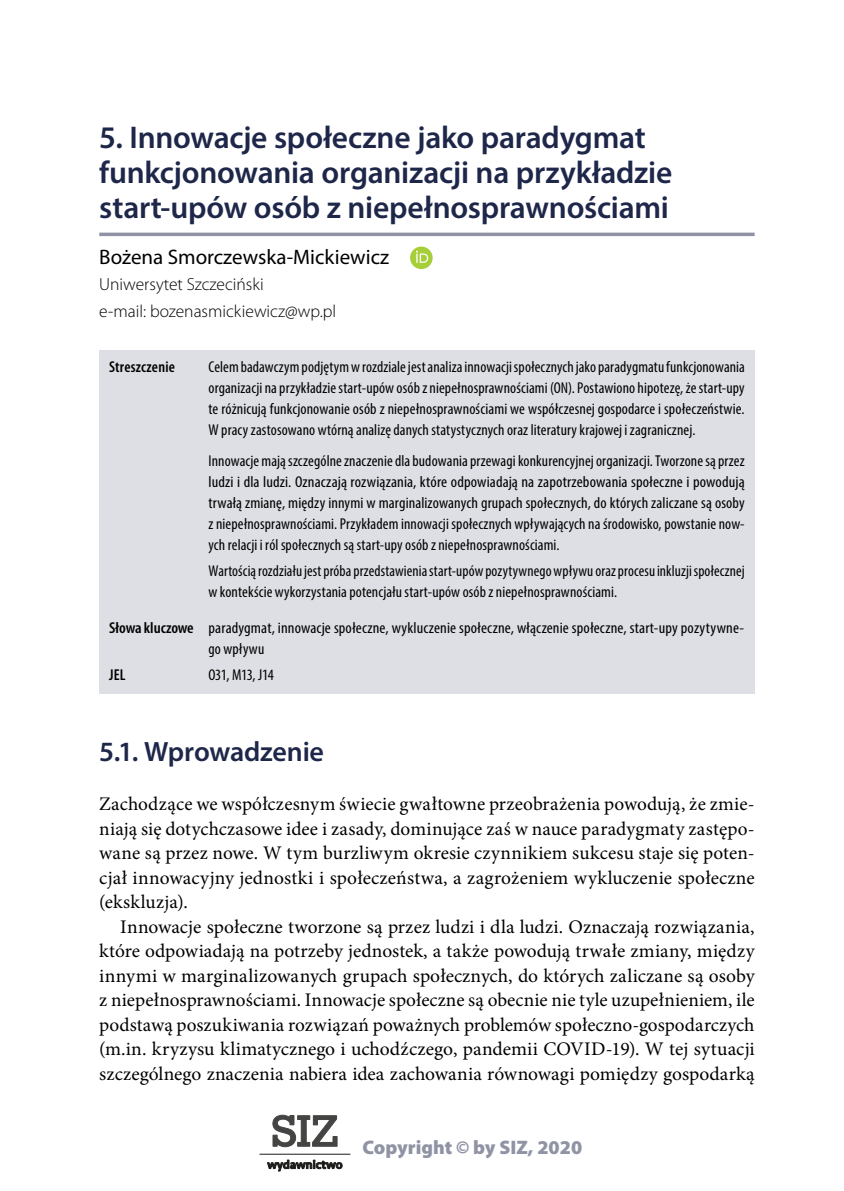
<style>
.page{position:relative;width:844px;height:1191px;background:#fff}
.page>*{position:absolute;margin:0;border:0;box-sizing:border-box;transform-origin:0 0}
.t1{font:600 31.5px/35px "Myriad Pro";letter-spacing:-.01em;color:#1e2749}
.t2{font:600 28px "Myriad Pro";letter-spacing:-.01em;color:#1e2749}
.Autor{font:21px "Myriad Pro";color:#000}
.t3{font:900 19.6px "Myriad Pro";color:#8f93a4}
.txt{font:19.25px/24.5px "Minion Pro";letter-spacing:.005em;color:#000;text-align:justify}
.txt_1{font:19.25px/24.5px "Minion Pro";letter-spacing:.01em;color:#000;text-align:justify}
.Afiliacja{font:300 17.5px "Myriad Pro";color:#000}
.Abstrakt_txt_2{font:condensed 15.75px/21px "Myriad Pro";letter-spacing:.01em;color:#000;text-align:justify}
.Abstrakt_txt{font:condensed 15.75px/21px "Myriad Pro";letter-spacing:.01em;color:#000;text-align:justify}
.Abstrakt_txt-2{font:condensed 15.75px/21px "Myriad Pro";letter-spacing:.01em;color:#000;scale:1.05 1}
.Abstrakt_txt-3{font:600 condensed 15.75px "Myriad Pro";letter-spacing:.015em;color:#000}
.Abstrakt_txt-4{font:condensed 15.75px "Myriad Pro";letter-spacing:-.025em;color:#000}
.s1{font-weight:600}
</style>
<div class="page">
<svg style="left:272px;top:1114px;width:66px;height:33px"></svg>
<svg style="left:267px;top:1159px;width:75px;height:12px"></svg>
<hr style="left:260px;top:1153px;width:90px;height:1px;background:#1c1c1b">
<hr style="left:99px;top:233px;width:655px;height:3px;background:#8f93a4">
<div style="left:99px;top:351px;width:655px;height:98px;background:#dddfe4"></div>
<div style="left:99px;top:444px;width:655px;height:125px;background:#dddfe4"></div>
<div style="left:99px;top:554px;width:655px;height:62px;background:#dddfe4"></div>
<div style="left:99px;top:611px;width:655px;height:57px;background:#dddfe4"></div>
<div style="left:99px;top:658px;width:655px;height:36px;background:#dddfe4"></div>
<svg style="left:410px;top:246px;width:22px;height:23px"></svg>
<p class="t1" style="left:99px;top:119px;width:574px">5. Innowacje społeczne jako paradygmat funkcjonowania organizacji na przykładzie start-upów osób z niepełnosprawnościami</p>
<p class="Autor" style="left:99px;top:244px;width:291px">Bożena Smorczewska-Mickiewicz</p>
<p class="Afiliacja" style="left:99px;top:274px;width:166px">Uniwersytet Szczeciński</p>
<p class="Afiliacja" style="left:99px;top:300px;width:238px">e-mail: bozenasmickiewicz@wp.pl</p>
<p class="Abstrakt_txt-3" style="left:109px;top:357px;width:67px">Streszczenie</p>
<p class="Abstrakt_txt" style="left:208px;top:356px;width:537px">Celem badawczym podjętym w rozdziale jest analiza innowacji społecznych jako paradygmatu funkcjonowania organizacji na przykładzie start-upów osób z niepełnosprawnościami (ON). Postawiono hipotezę, że start-upy te różnicują funkcjonowanie osób z niepełnosprawnościami we współczesnej gospodarce i społeczeństwie.<br>W pracy zastosowano wtórną analizę danych statystycznych oraz literatury krajowej i zagranicznej.</p>
<p class="Abstrakt_txt_2" style="left:208px;top:450px;width:537px">Innowacje mają szczególne znaczenie dla budowania przewagi konkurencyjnej organizacji. Tworzone są przez ludzi i dla ludzi. Oznaczają rozwiązania, które odpowiadają na zapotrzebowania społeczne i powodują trwałą zmianę, między innymi w marginalizowanych grupach społecznych, do których zaliczane są osoby z niepełnosprawnościami. Przykładem innowacji społecznych wpływających na środowisko, powstanie now&shy;ych relacji i ról społecznych są start-upy osób z niepełnosprawnościami.</p>
<p class="Abstrakt_txt_2" style="left:208px;top:560px;width:537px">Wartością rozdziału jest próba przedstawienia start-upów pozytywnego wpływu oraz procesu inkluzji społecznej w kontekście wykorzystania potencjału start-upów osób z niepełnosprawnościami.</p>
<p class="Abstrakt_txt-2" style="left:208px;top:617px;width:511px;text-indent:-99px"><span class="s1">Słowa kluczowe</span> paradygmat, innowacje społeczne, wykluczenie społeczne, włączenie społeczne, start-upy pozytywne&shy;go wpływu</p>
<p class="Abstrakt_txt-3" style="left:109px;top:665px;width:18px">JEL</p>
<p class="Abstrakt_txt-4" style="left:208px;top:665px;width:67px">O31, M13, J14</p>
<p class="t2" style="left:99px;top:734px;width:226px">5.1. Wprowadzenie</p>
<p class="txt_1" style="left:99px;top:792px;width:656px">Zachodzące we współczesnym świecie gwałtowne przeobrażenia powodują, że zmie&shy;niają się dotychczasowe idee i zasady, dominujące zaś w nauce paradygmaty zastępo&shy;wane są przez nowe. W tym burzliwym okresie czynnikiem sukcesu staje się poten&shy;cjał innowacyjny jednostki i społeczeństwa, a zagrożeniem wykluczenie społeczne (ekskluzja).</p>
<p class="txt" style="left:99px;top:914px;width:656px;text-indent:21px">Innowacje społeczne tworzone są przez ludzi i dla ludzi. Oznaczają rozwiązania, które odpowiadają na potrzeby jednostek, a także powodują trwałe zmiany, między innymi w marginalizowanych grupach społecznych, do których zaliczane są osoby z niepełnosprawnościami. Innowacje społeczne są obecnie nie tyle uzupełnieniem, ile podstawą poszukiwania rozwiązań poważnych problemów społeczno-gospodarczych (m.in. kryzysu klimatycznego i uchodźczego, pandemii COVID-19). W tej sytuacji szczególnego znaczenia nabiera idea zachowania równowagi pomiędzy gospodarką</p>
<p class="t3" style="left:362px;top:1134px;width:221px">Copyright © by SIZ, 2020</p>
</div>
